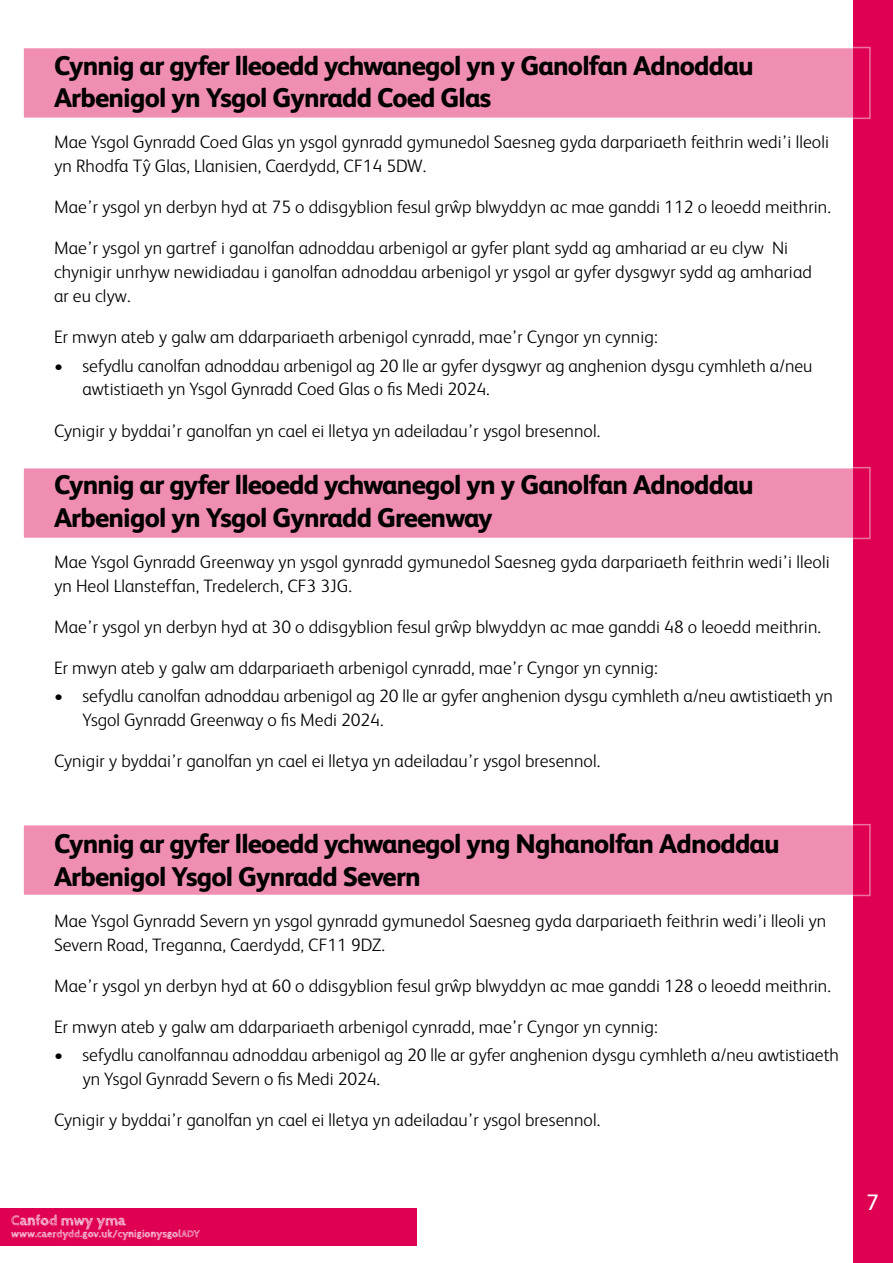
<style>
.page{position:relative;width:893px;height:1263px;background:#fff}
.page>*{position:absolute;margin:0;border:0;box-sizing:border-box;transform-origin:0 0}
.t1{font:800 27px/32.4px "FS Albert";letter-spacing:-.03em;color:#000}
.t2{font:22.5px "FS Albert";color:#fff}
.t3{font:300 18px/24px "FS Albert";letter-spacing:.005em;color:#000}
.t4{font:700 14.85px "Cabin Sketch";color:#fff}
.t5{font:700 10.5px "Cabin Sketch";color:#fff}
</style>
<div class="page">
<div style="left:0;top:1208px;width:417px;height:38px;background:#df0053"></div>
<div style="left:853px;top:0;width:40px;height:1263px;background:#df0053"></div>
<div style="left:22px;top:824px;width:849px;height:72px;background:#f08db2;border:2px solid #fff"></div>
<div style="left:22px;top:47px;width:849px;height:72px;background:#f08db2;border:2px solid #fff"></div>
<div style="left:22px;top:467px;width:849px;height:72px;background:#f08db2;border:2px solid #fff"></div>
<p class="t1" style="left:54px;top:48px;width:701px">Cynnig ar gyfer lleoedd ychwanegol yn y Ganolfan Adnoddau<br>Arbenigol yn Ysgol Gynradd Coed Glas</p>
<p class="t3" style="left:54px;top:129px;width:776px">Mae Ysgol Gynradd Coed Glas yn ysgol gynradd gymunedol Saesneg gyda darpariaeth feithrin wedi’i lleoli yn Rhodfa Tŷ Glas, Llanisien, Caerdydd, CF14 5DW.</p>
<p class="t3" style="left:54px;top:194px;width:778px">Mae’r ysgol yn derbyn hyd at 75 o ddisgyblion fesul grŵp blwyddyn ac mae ganddi 112 o leoedd meithrin.</p>
<p class="t3" style="left:54px;top:235px;width:759px">Mae’r ysgol yn gartref i ganolfan adnoddau arbenigol ar gyfer plant sydd ag amhariad ar eu clyw Ni chynigir unrhyw newidiadau i ganolfan adnoddau arbenigol yr ysgol ar gyfer dysgwyr sydd ag amhariad ar eu clyw.</p>
<p class="t3" style="left:54px;top:324px;width:605px">Er mwyn ateb y galw am ddarpariaeth arbenigol cynradd, mae’r Cyngor yn cynnig:</p>
<p class="t3" style="left:82px;top:352px;width:731px;text-indent:-28px">• sefydlu canolfan adnoddau arbenigol ag 20 lle ar gyfer dysgwyr ag anghenion dysgu cymhleth a/neu awtistiaeth yn Ysgol Gynradd Coed Glas o fs Medi 2024.</p>
<p class="t3" style="left:54px;top:417px;width:548px">Cynigir y byddai’r ganolfan yn cael ei lletya yn adeiladau’r ysgol bresennol.</p>
<h2 class="t1" style="left:54px;top:467px;width:701px">Cynnig ar gyfer lleoedd ychwanegol yn y Ganolfan Adnoddau<br>Arbenigol yn Ysgol Gynradd Greenway</h2>
<p class="t3" style="left:54px;top:548px;width:777px">Mae Ysgol Gynradd Greenway yn ysgol gynradd gymunedol Saesneg gyda darpariaeth feithrin wedi’i lleoli yn Heol Llansteffan, Tredelerch, CF3 3JG.</p>
<p class="t3" style="left:54px;top:613px;width:768px">Mae’r ysgol yn derbyn hyd at 30 o ddisgyblion fesul grŵp blwyddyn ac mae ganddi 48 o leoedd meithrin.</p>
<p class="t3" style="left:54px;top:654px;width:605px">Er mwyn ateb y galw am ddarpariaeth arbenigol cynradd, mae’r Cyngor yn cynnig:</p>
<p class="t3" style="left:82px;top:683px;width:752px;text-indent:-28px">• sefydlu canolfan adnoddau arbenigol ag 20 lle ar gyfer anghenion dysgu cymhleth a/neu awtistiaeth yn<br>Ysgol Gynradd Greenway o fs Medi 2024.</p>
<p class="t3" style="left:54px;top:748px;width:548px">Cynigir y byddai’r ganolfan yn cael ei lletya yn adeiladau’r ysgol bresennol.</p>
<h2 class="t1" style="left:54px;top:826px;width:727px">Cynnig ar gyfer lleoedd ychwanegol yng Nghanolfan Adnoddau<br>Arbenigol Ysgol Gynradd Severn</h2>
<p class="t3" style="left:54px;top:908px;width:774px">Mae Ysgol Gynradd Severn yn ysgol gynradd gymunedol Saesneg gyda darpariaeth feithrin wedi’i lleoli yn<br>Severn Road, Treganna, Caerdydd, CF11 9DZ.</p>
<p class="t3" style="left:54px;top:973px;width:778px">Mae’r ysgol yn derbyn hyd at 60 o ddisgyblion fesul grŵp blwyddyn ac mae ganddi 128 o leoedd meithrin.</p>
<p class="t3" style="left:54px;top:1014px;width:605px">Er mwyn ateb y galw am ddarpariaeth arbenigol cynradd, mae’r Cyngor yn cynnig:</p>
<p class="t3" style="left:82px;top:1042px;width:758px;text-indent:-28px">• sefydlu canolfannau adnoddau arbenigol ag 20 lle ar gyfer anghenion dysgu cymhleth a/neu awtistiaeth yn Ysgol Gynradd Severn o fs Medi 2024.</p>
<p class="t3" style="left:54px;top:1107px;width:548px">Cynigir y byddai’r ganolfan yn cael ei lletya yn adeiladau’r ysgol bresennol.</p>
<p class="t4" style="left:11px;top:1212px;width:116px">Canfod mwy yma</p>
<p class="t5" style="left:11px;top:1228px;width:190px">www.caerdydd.gov.uk/cynigionysgolADY</p>
<p class="t2" style="left:866px;top:1187px;width:14px">7</p>
</div>
